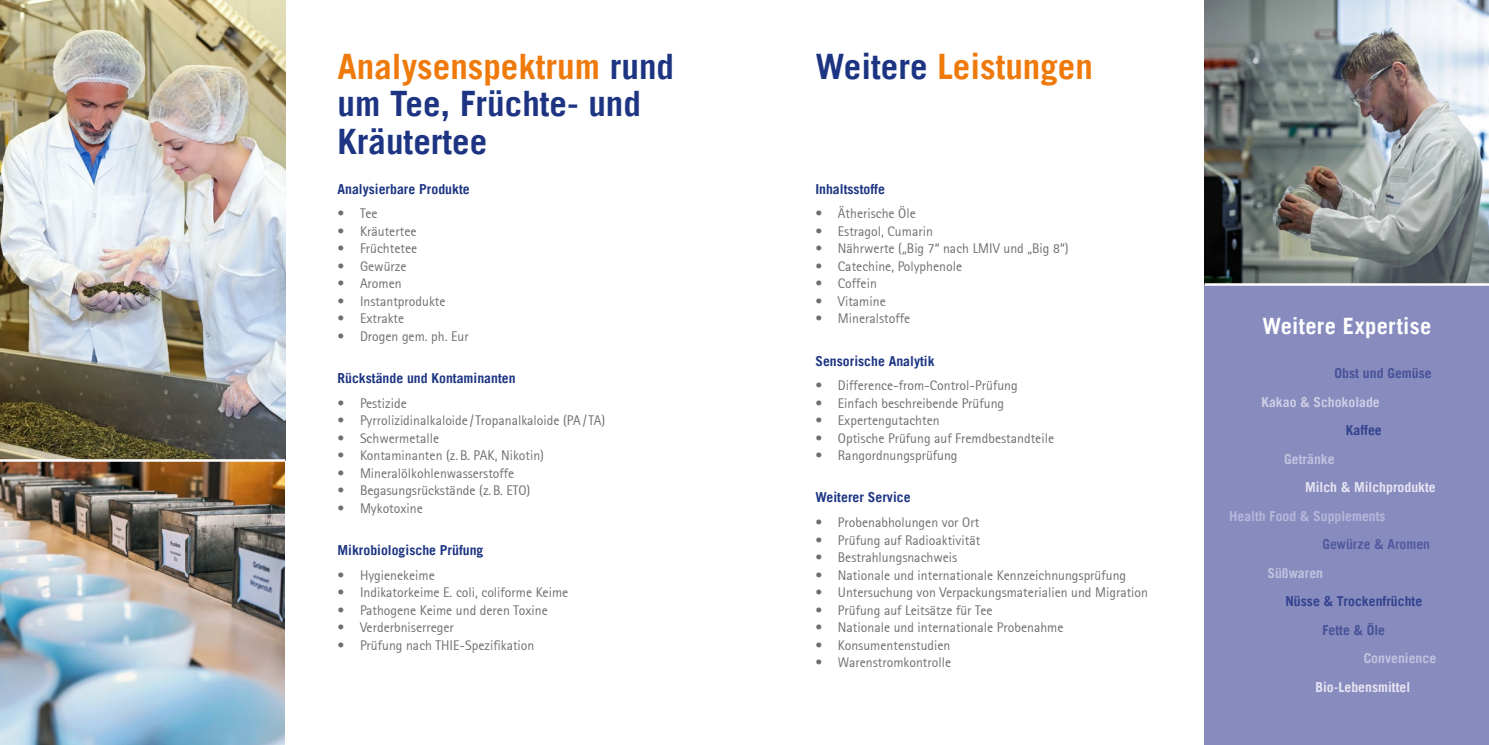
<style>
.page{position:relative;width:1489px;height:745px;background:#fff}
.page>*{position:absolute;margin:0;border:0;box-sizing:border-box;transform-origin:0 0}
.t1{font:700 35px/37.5px "Trade Gothic LT";color:#1c3482}
.t2{font:700 35px "Trade Gothic LT";color:#ef7a0b}
.t3{font:700 22.5px "Trade Gothic LT";letter-spacing:.015em;color:#fff}
.t4{font:13.75px "Agfa Rotis Sans Serif";color:#6f6f6e}
.t5{font:700 13.75px "Trade Gothic LT";color:#1c3482}
.t6{font:700 13.75px "Trade Gothic LT";color:#e6e6f3}
.t7{font:700 13.75px "Trade Gothic LT";color:#c2c3e0}
.t8{font:700 13.75px "Trade Gothic LT";color:#32428d}
.t9{font:700 13.75px "Trade Gothic LT";color:#465298}
.t10{font:700 13.75px "Trade Gothic LT";color:#b7b7d9}
.t11{font:700 13.75px "Trade Gothic LT";color:#cecee6}
.t12{font:700 13.75px "Trade Gothic LT";color:#515a9e}
.s1{color:#ef7a0b}
.s2{color:#1c3482}
</style>
<div class="page">
<div style="left:1204px;top:0;width:284px;height:744px;background:#888bbe"></div>
<img style="left:1204px;top:0;width:284px;height:283px">
<img style="left:0;top:0;width:285px;height:744px">
<hr style="left:0;top:459px;width:285px;height:2px;background:#fff">
<hr style="left:1204px;top:283px;width:284px;height:2px;background:#fff">
<h1 class="t1" style="left:337px;top:47px;width:338px"><span class="s1">Analysenspektrum</span> rund um Tee, Früchte- und<br>Kräutertee</h1>
<p class="t5" style="left:337px;top:180px;width:134px">Analysierbare Produkte</p>
<p class="t4" style="left:337px;top:205px;width:42px">• Tee</p>
<p class="t4" style="left:337px;top:223px;width:81px">• Kräutertee</p>
<p class="t4" style="left:337px;top:240px;width:81px">• Früchtetee</p>
<p class="t4" style="left:337px;top:258px;width:71px">• Gewürze</p>
<p class="t4" style="left:337px;top:275px;width:66px">• Aromen</p>
<p class="t4" style="left:337px;top:293px;width:110px">• Instantprodukte</p>
<p class="t4" style="left:337px;top:310px;width:68px">• Extrakte</p>
<p class="t4" style="left:337px;top:328px;width:133px">• Drogen gem. ph. Eur</p>
<p class="t5" style="left:337px;top:369px;width:180px">Rückstände und Kontaminanten</p>
<p class="t4" style="left:337px;top:394px;width:71px">• Pestizide</p>
<p class="t4" style="left:337px;top:412px;width:269px">• Pyrrolizidinalkaloide / Tropanalkaloide (PA/ TA)</p>
<p class="t4" style="left:337px;top:429px;width:103px">• Schwermetalle</p>
<p class="t4" style="left:337px;top:447px;width:208px">• Kontaminanten (z.B. PAK, Nikotin)</p>
<p class="t4" style="left:337px;top:464px;width:178px">• Mineralölkohlenwasserstoffe</p>
<p class="t4" style="left:337px;top:482px;width:194px">• Begasungsrückstände (z.B. ETO)</p>
<p class="t4" style="left:337px;top:499px;width:87px">• Mykotoxine</p>
<p class="t5" style="left:337px;top:541px;width:147px">Mikrobiologische Prüfung</p>
<p class="t4" style="left:337px;top:566px;width:99px">• Hygienekeime</p>
<p class="t4" style="left:337px;top:584px;width:232px">• Indikatorkeime E. coli, coliforme Keime</p>
<p class="t4" style="left:337px;top:601px;width:212px">• Pathogene Keime und deren Toxine</p>
<p class="t4" style="left:337px;top:619px;width:118px">• Verderbniserreger</p>
<p class="t4" style="left:337px;top:636px;width:198px">• Prüfung nach THIE-Spezifikation</p>
<h1 class="t2" style="left:815px;top:44px;width:279px"><span class="s2">Weitere</span> Leistungen</h1>
<p class="t5" style="left:815px;top:180px;width:71px">Inhaltsstoffe</p>
<p class="t4" style="left:815px;top:205px;width:102px">• Ätherische Öle</p>
<p class="t4" style="left:815px;top:223px;width:119px">• Estragol, Cumarin</p>
<p class="t4" style="left:815px;top:240px;width:255px">• Nährwerte („Big 7“ nach LMIV und „Big 8“)</p>
<p class="t4" style="left:815px;top:258px;width:148px">• Catechine, Polyphenole</p>
<p class="t4" style="left:815px;top:275px;width:63px">• Coffein</p>
<p class="t4" style="left:815px;top:293px;width:72px">• Vitamine</p>
<p class="t4" style="left:815px;top:310px;width:96px">• Mineralstoffe</p>
<p class="t5" style="left:815px;top:352px;width:121px">Sensorische Analytik</p>
<p class="t4" style="left:815px;top:377px;width:204px">• Difference-from-Control-Prüfung</p>
<p class="t4" style="left:815px;top:394px;width:190px">• Einfach beschreibende Prüfung</p>
<p class="t4" style="left:815px;top:412px;width:126px">• Expertengutachten</p>
<p class="t4" style="left:815px;top:429px;width:240px">• Optische Prüfung auf Fremdbestandteile</p>
<p class="t4" style="left:815px;top:447px;width:144px">• Rangordnungsprüfung</p>
<p class="t5" style="left:815px;top:488px;width:97px">Weiterer Service</p>
<p class="t4" style="left:815px;top:514px;width:165px">• Probenabholungen vor Ort</p>
<p class="t4" style="left:815px;top:531px;width:166px">• Prüfung auf Radioaktivität</p>
<p class="t4" style="left:815px;top:549px;width:143px">• Bestrahlungsnachweis</p>
<p class="t4" style="left:815px;top:566px;width:312px">• Nationale und internationale Kennzeichnungsprüfung</p>
<p class="t4" style="left:815px;top:584px;width:334px">• Untersuchung von Verpackungsmaterialien und Migration</p>
<p class="t4" style="left:815px;top:601px;width:179px">• Prüfung auf Leitsätze für Tee</p>
<p class="t4" style="left:815px;top:619px;width:250px">• Nationale und internationale Probenahme</p>
<p class="t4" style="left:815px;top:636px;width:136px">• Konsumentenstudien</p>
<p class="t4" style="left:815px;top:654px;width:137px">• Warenstromkontrolle</p>
<h2 class="t3" style="left:1262px;top:312px;width:170px">Weitere Expertise</h2>
<p class="t9" style="left:1334px;top:364px;width:99px">Obst und Gemüse</p>
<p class="t11" style="left:1261px;top:393px;width:120px">Kakao &amp; Schokolade</p>
<p class="t7" style="left:1284px;top:450px;width:52px">Getränke</p>
<p class="t8" style="left:1345px;top:421px;width:37px">Kaffee</p>
<p class="t6" style="left:1304px;top:478px;width:132px">Milch &amp; Milchprodukte</p>
<p class="t10" style="left:1228px;top:507px;width:158px">Health Food &amp; Supplements</p>
<p class="t12" style="left:1322px;top:535px;width:109px">Gewürze &amp; Aromen</p>
<p class="t7" style="left:1267px;top:564px;width:57px">Süßwaren</p>
<p class="t8" style="left:1285px;top:592px;width:138px">Nüsse &amp; Trockenfrüchte</p>
<p class="t9" style="left:1322px;top:621px;width:64px">Fette &amp; Öle</p>
<p class="t7" style="left:1363px;top:649px;width:74px">Convenience</p>
<p class="t6" style="left:1315px;top:678px;width:96px">Bio-Lebensmittel</p>
</div>
